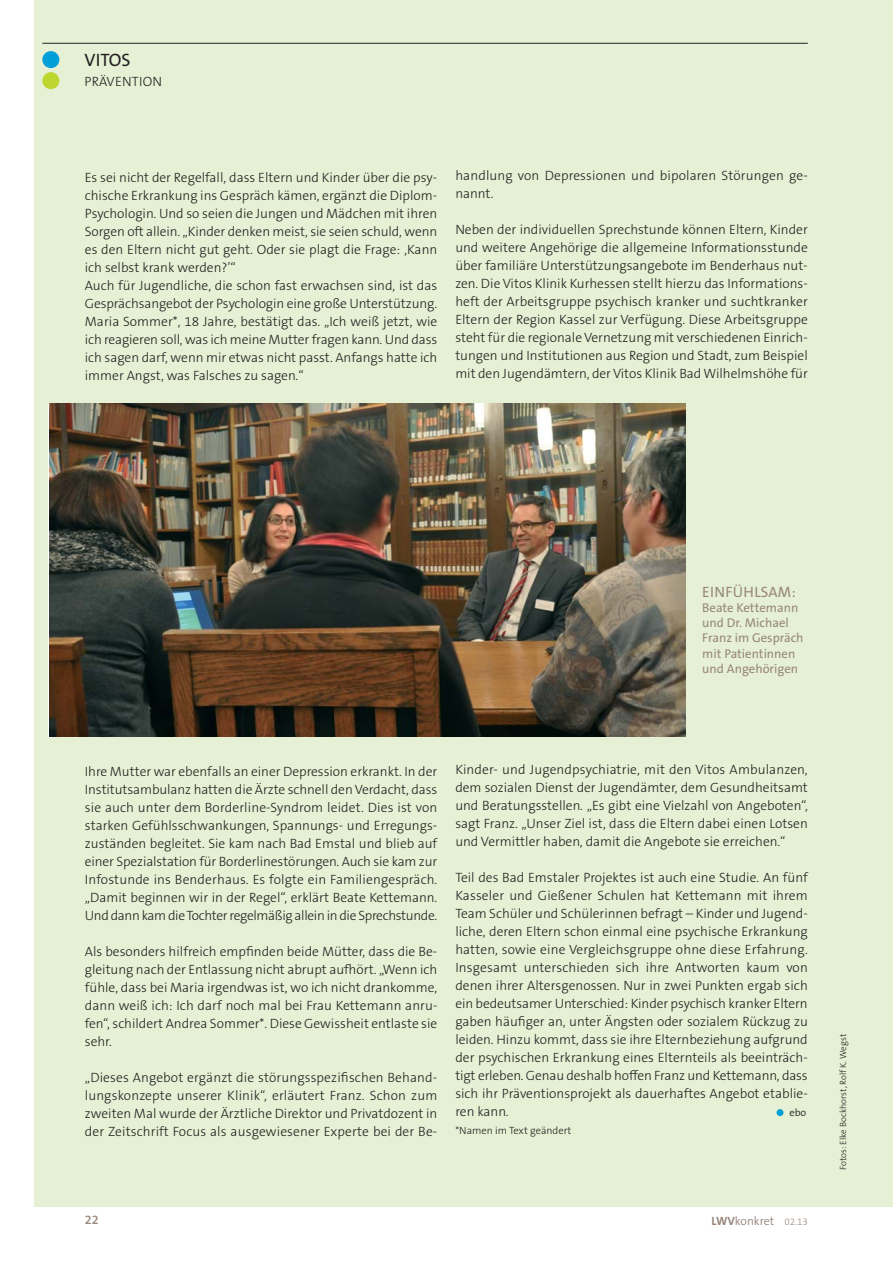
<style>
.page{position:relative;width:893px;height:1263px;background:#fff}
.page>*{position:absolute;margin:0;border:0;box-sizing:border-box;transform-origin:0 0}
.t1{font:18px "The Sans B W5 Plain";color:#231f20}
.t2{font:15px "The Sans B W5 Plain";letter-spacing:.01em;color:#99877c}
.t3{font:300 13.5px/18px "The Sans B W3";color:#231f20;text-align:justify}
.t4{font:12.75px/15.3px "The Sans B W5 Plain";color:#99877c}
.t5{font:600 12.75px "The Sans B W6";color:#99877c}
.t6{font:300 12px "The Sans B W4";color:#99877c}
.t7{font:300 10.5px "The Sans B W3";color:#231f20}
.t8{font:300 10.5px "The Sans B W4";color:#231f20}
.t9{font:300 9px "The Sans B W3";color:#231f20}
.s1{font-family:"The Sans B W7";font-weight:700}
.s2{font-family:"The Sans B W3";font-size:9.75px}
</style>
<div class="page">
<div style="left:34px;top:0;width:858px;height:1207px;background:#e5f0d4"></div>
<hr style="left:42px;top:43px;width:766px;height:1px;background:#231f20">
<div style="left:42px;top:51px;width:17px;height:17px;background:#009fda;border-radius:50%"></div>
<div style="left:42px;top:72px;width:17px;height:17px;background:#bed730;border-radius:50%"></div>
<div style="left:776px;top:1109px;width:7px;height:7px;background:#009fda;border-radius:50%"></div>
<img style="left:50px;top:404px;width:635px;height:332px">
<h1 class="t1" style="left:85px;top:53px;width:48px">VITOS</h1>
<p class="t3" style="left:85px;top:74px;width:79px">PRÄVENTION</p>
<p class="t3" style="left:85px;top:169px;width:354px;text-align:left">Es sei nicht der Regelfall, dass Eltern und Kinder über die psy&shy;chische Erkrankung ins Gespräch kämen, ergänzt die Diplom-Psychologin. Und so seien die Jungen und Mädchen mit ihren Sorgen oft allein. „Kinder denken meist, sie seien schuld, wenn es den Eltern nicht gut geht. Oder sie plagt die Frage: ‚Kann ich selbst krank werden?’“<br>Auch für Jugendliche, die schon fast erwachsen sind, ist das Gesprächsangebot der Psychologin eine große Unterstützung.<br>Maria Sommer*, 18 Jahre, bestätigt das. „Ich weiß jetzt, wie ich reagieren soll, was ich meine Mutter fragen kann. Und dass ich sagen darf, wenn mir etwas nicht passt. Anfangs hatte ich immer Angst, was Falsches zu sagen.“</p>
<p class="t3" style="left:455px;top:168px;width:354px">handlung von Depressionen und bipolaren Störungen ge&shy;nannt.</p>
<p class="t3" style="left:455px;top:222px;width:354px">Neben der individuellen Sprechstunde können Eltern, Kinder und weitere Angehörige die allgemeine Informationsstunde über familiäre Unterstützungsangebote im Benderhaus nut&shy;zen. Die Vitos Klinik Kurhessen stellt hierzu das Informations&shy;heft der Arbeitsgruppe psychisch kranker und suchtkranker Eltern der Region Kassel zur Verfügung. Diese Arbeitsgruppe steht für die regionale Vernetzung mit verschiedenen Einrich&shy;tungen und Institutionen aus Region und Stadt, zum Beispiel mit den Jugendämtern, der Vitos Klinik Bad Wilhelmshöhe für</p>
<p class="t2" style="left:702px;top:586px;width:95px">EINFÜHLSAM:</p>
<p class="t4" style="left:702px;top:601px;width:103px">Beate Kettemann und Dr. Michael<br>Franz im Gespräch mit Patientinnen und Angehörigen</p>
<p class="t3" style="left:85px;top:763px;width:354px">Ihre Mutter war ebenfalls an einer Depression erkrankt. In der Institutsambulanz hatten die Ärzte schnell den Verdacht, dass sie auch unter dem Borderline-Syndrom leidet. Dies ist von starken Gefühlsschwankungen, Spannungs- und Erregungs&shy;zuständen begleitet. Sie kam nach Bad Emstal und blieb auf einer Spezialstation für Borderlinestörungen. Auch sie kam zur Infostunde ins Benderhaus. Es folgte ein Familiengespräch. „Damit beginnen wir in der Regel“, erklärt Beate Kettemann.<br>Und dann kam die Tochter regelmäßig allein in die Sprechstunde.</p>
<p class="t3" style="left:85px;top:943px;width:354px">Als besonders hilfreich empfinden beide Mütter, dass die Be&shy;gleitung nach der Entlassung nicht abrupt aufhört. „Wenn ich fühle, dass bei Maria irgendwas ist, wo ich nicht drankomme, dann weiß ich: Ich darf noch mal bei Frau Kettemann anru&shy;fen“, schildert Andrea Sommer*. Diese Gewissheit entlaste sie sehr.</p>
<p class="t3" style="left:85px;top:1069px;width:354px">„Dieses Angebot ergänzt die störungsspezifischen Behand&shy;lungskonzepte unserer Klinik“, erläutert Franz. Schon zum zweiten Mal wurde der Ärztliche Direktor und Privatdozent in der Zeitschrift Focus als ausgewiesener Experte bei der Be-</p>
<p class="t3" style="left:455px;top:762px;width:354px">Kinder- und Jugendpsychiatrie, mit den Vitos Ambulanzen, dem sozialen Dienst der Jugendämter, dem Gesundheitsamt und Beratungsstellen. „Es gibt eine Vielzahl von Angeboten“, sagt Franz. „Unser Ziel ist, dass die Eltern dabei einen Lotsen und Vermittler haben, damit die Angebote sie erreichen.“</p>
<p class="t3" style="left:455px;top:870px;width:354px">Teil des Bad Emstaler Projektes ist auch eine Studie. An fünf Kasseler und Gießener Schulen hat Kettemann mit ihrem Team Schüler und Schülerinnen befragt – Kinder und Jugend&shy;liche, deren Eltern schon einmal eine psychische Erkrankung hatten, sowie eine Vergleichsgruppe ohne diese Erfahrung.<br>Insgesamt unterschieden sich ihre Antworten kaum von denen ihrer Altersgenossen. Nur in zwei Punkten ergab sich ein bedeutsamer Unterschied: Kinder psychisch kranker Eltern gaben häufiger an, unter Ängsten oder sozialem Rückzug zu leiden. Hinzu kommt, dass sie ihre Elternbeziehung aufgrund der psychischen Erkrankung eines Elternteils als beeinträch&shy;tigt erleben. Genau deshalb hoffen Franz und Kettemann, dass sich ihr Präventionsprojekt als dauerhaftes Angebot etablie&shy;ren kann.</p>
<p class="t8" style="left:789px;top:1108px;width:18px">ebo</p>
<p class="t7" style="left:455px;top:1126px;width:118px">*Namen im Text geändert</p>
<p class="t5" style="left:85px;top:1215px;width:16px">22</p>
<p class="t6" style="left:711px;top:1216px;width:98px"><span class="s1">LWV</span>konkret <span class="s2">02.13</span></p>
<p class="t9" style="left:839px;top:1170px;width:137px;rotate:-90deg">Fotos: Elke Bockhorst, Rolf K. Wegst</p>
</div>
